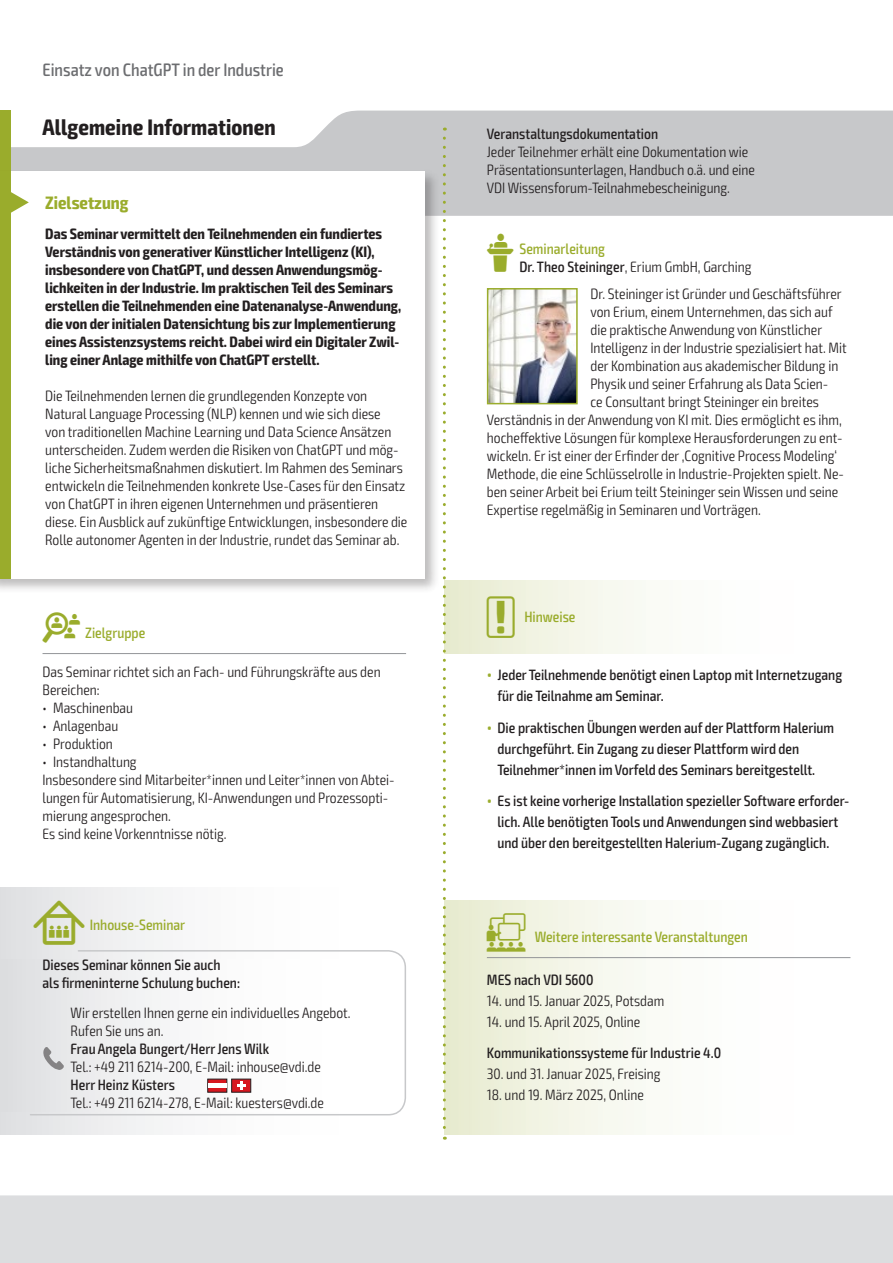
<style>
.page{position:relative;width:893px;height:1263px;background:#fff}
.page>*{position:absolute;margin:0;border:0;box-sizing:border-box;transform-origin:0 0}
.t1{font:700 condensed 22.5px "Exo 2";letter-spacing:.005em;color:#231f20}
.t2{font:500 condensed 18px "Exo 2";color:#6c6d70}
.t3{font:700 condensed 18px "Exo 2";color:#9aac2c}
.t4{font:300 condensed 15px/18px "Exo 2";color:#231f20}
.t5{font:500 condensed 15px/21px "Exo 2";color:#231f20}
.t6{font:700 condensed 15px/18px "Exo 2";color:#231f20}
.t7{font:500 condensed 15px "Exo 2";color:#9aac2c}
.s1{font-family:"VDI Iconset S4 A Regular";font-weight:400;font-stretch:normal;color:#9aac2c}
.s2{font-weight:500;color:#9aac2c}
.s3{font-weight:500}
.s4{font-family:"VDI Iconset S4 A Regular";font-weight:400;font-stretch:normal}
.s5{font-family:"VDI Iconset S4 A Regular";font-weight:400;font-stretch:normal;font-size:15.45px}
.s6{font-family:"VDI Iconset S4 A Regular";font-weight:400;font-stretch:normal;font-size:19.5px}
.s7{font-size:18px;color:#9aac2c}
</style>
<div class="page">
<div style="left:0;top:1195px;width:893px;height:68px;background:#dcdddf"></div>
<svg style="left:11px;top:111px;width:881px;height:105px;fill:#c7c8ca"></svg>
<hr style="left:892px;top:111px;width:1px;height:105px;background:#9aac2c">
<div style="left:0;top:111px;width:11px;height:63px;background:#9aac2c"></div>
<div style="left:0;top:168px;width:440px;height:426px;background:#231f20;opacity:.3"></div>
<div style="left:0;top:171px;width:424px;height:408px;background:#fff"></div>
<div style="left:0;top:171px;width:11px;height:408px;background:#9aac2c"></div>
<svg style="left:11px;top:192px;width:18px;height:21px"></svg>
<hr style="left:43px;top:653px;width:363px;height:1px;background:#939598">
<div style="left:444px;top:900px;width:406px;height:234px;background:linear-gradient(to right,#ebeed7,#fff)"></div>
<hr style="left:487px;top:957px;width:363px;height:1px;background:#939598">
<div style="left:0;top:887px;width:406px;height:247px;background:linear-gradient(to right,#e4e5e7,#fff)"></div>
<svg style="left:29px;top:949px;width:377px;height:167px"></svg>
<div style="left:0;top:959px;width:383px;height:152px;background:linear-gradient(to right,#e2e3e5,#fff)"></div>
<svg style="left:207px;top:1079px;width:44px;height:13px"></svg>
<div style="left:208px;top:1083px;width:19px;height:5px;background:#fff"></div>
<svg style="left:43px;top:1047px;width:21px;height:23px"></svg>
<img style="left:490px;top:291px;width:85px;height:110px">
<div style="left:487px;top:288px;width:91px;height:116px;border:2px solid #9aac2c"></div>
<div style="left:444px;top:580px;width:406px;height:74px;background:linear-gradient(to right,#ebeed7,#fff)"></div>
<svg style="left:443px;top:138px;width:3px;height:1002px"></svg>
<p class="t2" style="left:43px;top:59px;width:243px">Einsatz von ChatGPT in der Industrie</p>
<h1 class="t1" style="left:43px;top:113px;width:235px">Allgemeine Informationen</h1>
<p class="t5" style="left:487px;top:124px;width:173px">Veranstaltungsdokumentation</p>
<p class="t4" style="left:487px;top:143px;width:270px">Jeder Teilnehmer erhält eine Dokumentation wie<br>Präsentationsunterlagen, Handbuch o.ä. und eine<br>VDI Wissensforum-Teilnahmebescheinigung.</p>
<p class="t6" style="left:45px;top:225px;width:357px">Das Seminar vermittelt den Teilnehmenden ein fundiertes Verständnis von generativer Künstlicher Intelligenz (KI), insbesondere von ChatGPT, und dessen Anwendungsmög&shy;lichkeiten in der Industrie. Im praktischen Teil des Seminars erstellen die Teilnehmenden eine Datenanalyse-Anwendung, die von der initialen Datensichtung bis zur Implementierung eines Assistenzsystems reicht. Dabei wird ein Digitaler Zwil&shy;ling einer Anlage mithilfe von ChatGPT erstellt.</p>
<p class="t4" style="left:45px;top:387px;width:364px">Die Teilnehmenden lernen die grundlegenden Konzepte von Natural Language Processing (NLP) kennen und wie sich diese<br>von traditionellen Machine Learning und Data Science Ansätzen unterscheiden. Zudem werden die Risiken von ChatGPT und mög&shy;liche Sicherheitsmaßnahmen diskutiert. Im Rahmen des Seminars entwickeln die Teilnehmenden konkrete Use-Cases für den Einsatz von ChatGPT in ihren eigenen Unternehmen und präsentieren diese. Ein Ausblick auf zukünftige Entwicklungen, insbesondere die Rolle autonomer Agenten in der Industrie, rundet das Seminar ab.</p>
<p class="t3" style="left:45px;top:192px;width:85px">Zielsetzung</p>
<p class="t4" style="left:519px;top:240px;width:234px;text-indent:-33px"><span class="s1">L</span> <span class="s2">Seminarleitung<br></span><span class="s3">Dr. Theo Steininger</span>, Erium GmbH, Garching</p>
<p class="t4" style="left:590px;top:285px;width:253px">Dr. Steininger ist Gründer und Geschäftsführer</p>
<p class="t4" style="left:590px;top:303px;width:244px">von Erium, einem Unternehmen, das sich auf</p>
<p class="t4" style="left:590px;top:321px;width:233px">die praktische Anwendung von Künstlicher</p>
<p class="t4" style="left:590px;top:339px;width:258px">Intelligenz in der Industrie spezialisiert hat. Mit</p>
<p class="t4" style="left:590px;top:357px;width:249px">der Kombination aus akademischer Bildung in</p>
<p class="t4" style="left:590px;top:375px;width:239px">Physik und seiner Erfahrung als Data Scien-</p>
<p class="t4" style="left:590px;top:393px;width:230px">ce Consultant bringt Steininger ein breites</p>
<p class="t4" style="left:487px;top:411px;width:356px">Verständnis in der Anwendung von KI mit. Dies ermöglicht es ihm,</p>
<p class="t4" style="left:487px;top:429px;width:357px">hocheffektive Lösungen für komplexe Herausforderungen zu ent-</p>
<p class="t4" style="left:487px;top:447px;width:352px">wickeln. Er ist einer der Erfinder der ‚Cognitive Process Modeling‘</p>
<p class="t4" style="left:487px;top:465px;width:359px">Methode, die eine Schlüsselrolle in Industrie-Projekten spielt. Ne-</p>
<p class="t4" style="left:487px;top:483px;width:353px">ben seiner Arbeit bei Erium teilt Steininger sein Wissen und seine</p>
<p class="t4" style="left:487px;top:501px;width:275px">Expertise regelmäßig in Seminaren und Vorträgen.</p>
<p class="t7" style="left:43px;top:624px;width:104px"><span class="s4">Z</span> Zielgruppe</p>
<p class="t4" style="left:43px;top:663px;width:340px">Das Seminar richtet sich an Fach- und Führungskräfte aus den<br>Bereichen:</p>
<p class="t4" style="left:43px;top:699px;width:92px">• Maschinenbau</p>
<p class="t4" style="left:43px;top:717px;width:77px">• Anlagenbau</p>
<p class="t4" style="left:43px;top:735px;width:72px">• Produktion</p>
<p class="t4" style="left:43px;top:753px;width:354px">• Instandhaltung<br>Insbesondere sind Mitarbeiter*innen und Leiter*innen von Abtei&shy;lungen für Automatisierung, KI-Anwendungen und Prozessopti&shy;mierung angesprochen.<br>Es sind keine Vorkenntnisse nötig.</p>
<p class="t7" style="left:33px;top:916px;width:153px"><span class="s5">I</span> Inhouse-Seminar</p>
<p class="t5" style="left:43px;top:955px;width:199px;line-height:18px">Dieses Seminar können Sie auch als firmeninterne Schulung buchen:</p>
<p class="t4" style="left:71px;top:1004px;width:282px">Wir erstellen Ihnen gerne ein individuelles Angebot.<br>Rufen Sie uns an.</p>
<p class="t5" style="left:71px;top:1039px;width:200px">Frau Angela Bungert/Herr Jens Wilk</p>
<p class="t4" style="left:71px;top:1058px;width:252px">Tel.: +49 211 6214-200, E-Mail: inhouse@vdi.de</p>
<p class="t5" style="left:71px;top:1075px;width:106px">Herr Heinz Küsters</p>
<p class="t4" style="left:71px;top:1094px;width:255px">Tel.: +49 211 6214-278, E-Mail: kuesters@vdi.de</p>
<p class="t7" style="left:487px;top:608px;width:90px"><span class="s6">!</span> Hinweise</p>
<p class="t5" style="left:497px;top:665px;width:346px;text-indent:-11px"><span class="s7">•</span> Jeder Teilnehmende benötigt einen Laptop mit Internetzugang für die Teilnahme am Seminar.</p>
<p class="t5" style="left:497px;top:717px;width:338px;text-indent:-11px"><span class="s7">•</span> Die praktischen Übungen werden auf der Plattform Halerium durchgeführt. Ein Zugang zu dieser Plattform wird den<br>Teilnehmer*innen im Vorfeld des Seminars bereitgestellt.</p>
<p class="t5" style="left:497px;top:791px;width:353px;text-indent:-11px"><span class="s7">•</span> Es ist keine vorherige Installation spezieller Software erforder&shy;lich. Alle benötigten Tools und Anwendungen sind webbasiert und über den bereitgestellten Halerium-Zugang zugänglich.</p>
<p class="t7" style="left:487px;top:928px;width:263px"><span class="s6">W</span> Weitere interessante Veranstaltungen</p>
<p class="t5" style="left:487px;top:969px;width:108px">MES nach VDI 5600</p>
<p class="t4" style="left:487px;top:992px;width:179px">14. und 15. Januar 2025, Potsdam</p>
<p class="t4" style="left:487px;top:1013px;width:155px">14. und 15. April 2025, Online</p>
<p class="t5" style="left:487px;top:1043px;width:236px">Kommunikationssysteme für Industrie 4.0</p>
<p class="t4" style="left:487px;top:1065px;width:175px">30. und 31. Januar 2025, Freising</p>
<p class="t4" style="left:487px;top:1086px;width:158px">18. und 19. März 2025, Online</p>
</div>
